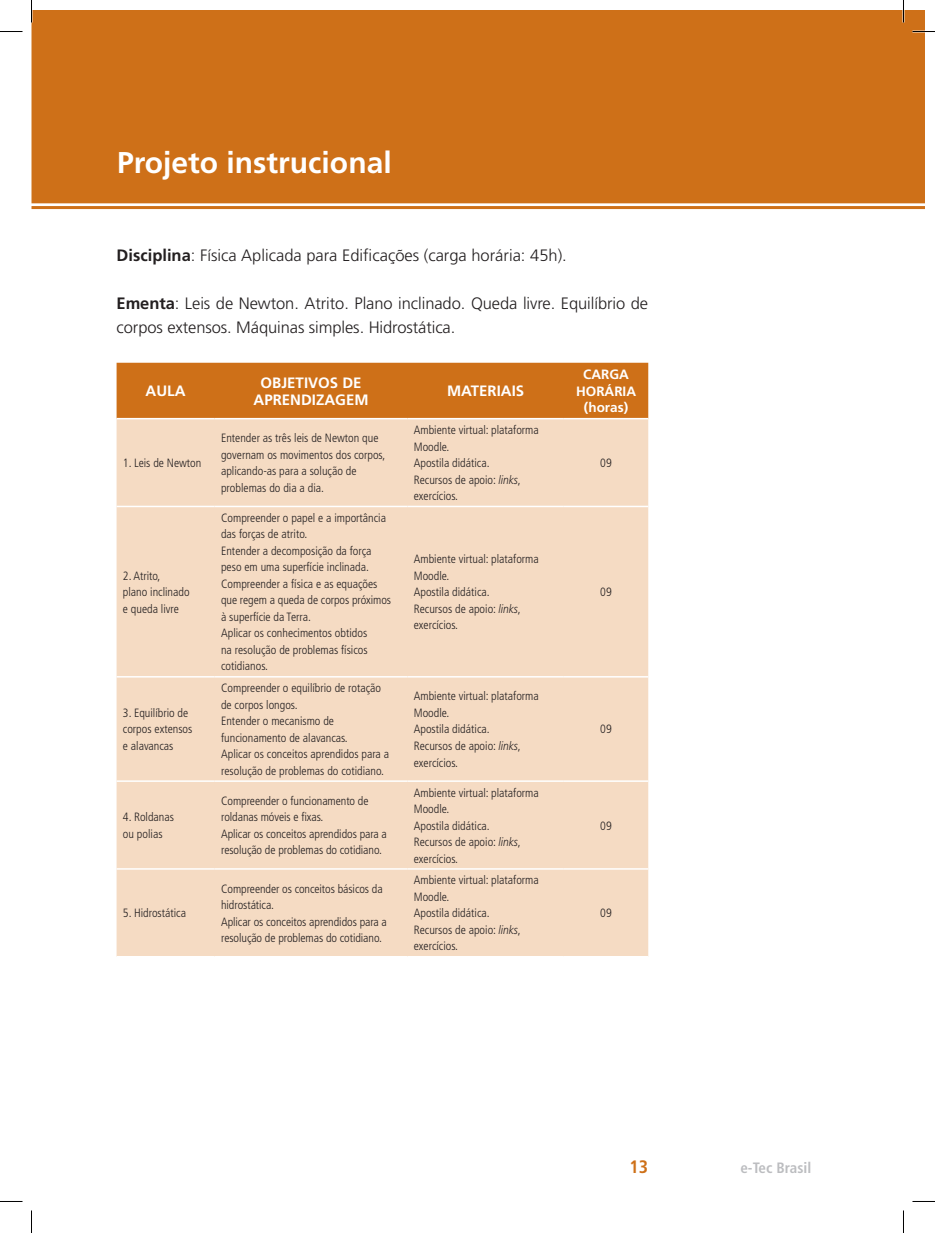
<style>
.page{position:relative;width:935px;height:1233px;background:#fff}
.page>*{position:absolute;margin:0;border:0;box-sizing:border-box;transform-origin:0 0}
.t1{font:700 30px "Frutiger LT Std";color:#fff}
.t2{font:700 condensed 18px "Frutiger LT Std";color:#ce7018}
.t3{font:300 16.5px/24px "Frutiger LT Std";letter-spacing:-.005em;color:#231f20}
.t4{font:700 15px/16.5px "Frutiger LT Std";color:#fff;text-align:center}
.t5{font:700 condensed 15px "Frutiger LT Std";color:#bcbdc0}
.t6{font:700 13.5px/16.5px "Frutiger LT Std";color:#fff;text-align:center}
.t7{font:300 condensed 12px/16.5px "Frutiger LT Std";color:#231f20}
.s1{font-weight:700}
.s2{font-style:italic;font-stretch:normal}
</style>
<div class="page">
<div style="left:32px;top:10px;width:892px;height:193px;background:#ce7018"></div>
<hr style="left:32px;top:206px;width:892px;height:3px;background:#ce7018">
<div style="left:117px;top:363px;width:531px;height:55px;background:#ce7018"></div>
<div style="left:117px;top:419px;width:531px;height:536px;background:#f5dbc3"></div>
<hr style="left:117px;top:505px;width:98px;height:2px;background:#fff">
<hr style="left:215px;top:505px;width:192px;height:2px;background:#fff">
<hr style="left:407px;top:505px;width:157px;height:2px;background:#fff">
<hr style="left:564px;top:505px;width:84px;height:2px;background:#fff">
<hr style="left:117px;top:676px;width:98px;height:1px;background:#fff">
<hr style="left:215px;top:676px;width:192px;height:1px;background:#fff">
<hr style="left:407px;top:676px;width:157px;height:1px;background:#fff">
<hr style="left:564px;top:676px;width:84px;height:1px;background:#fff">
<hr style="left:117px;top:780px;width:98px;height:1px;background:#fff">
<hr style="left:215px;top:780px;width:192px;height:1px;background:#fff">
<hr style="left:117px;top:868px;width:98px;height:1px;background:#fff">
<hr style="left:215px;top:868px;width:192px;height:1px;background:#fff">
<hr style="left:407px;top:780px;width:157px;height:1px;background:#fff">
<hr style="left:407px;top:868px;width:157px;height:1px;background:#fff">
<hr style="left:564px;top:780px;width:84px;height:1px;background:#fff">
<hr style="left:564px;top:868px;width:84px;height:1px;background:#fff">
<hr style="left:902px;top:0;width:2px;height:23px;background:#fff">
<svg style="left:0;top:31px;width:22px;height:1px"></svg>
<svg style="left:912px;top:31px;width:23px;height:1px"></svg>
<svg style="left:0;top:1201px;width:22px;height:1px"></svg>
<svg style="left:912px;top:1201px;width:23px;height:1px"></svg>
<svg style="left:31px;top:0;width:1px;height:23px"></svg>
<svg style="left:31px;top:1210px;width:1px;height:22px"></svg>
<svg style="left:903px;top:0;width:1px;height:23px"></svg>
<svg style="left:903px;top:1210px;width:1px;height:22px"></svg>
<h1 class="t1" style="left:134px;top:145px;width:359px">alavra do professor-autor</h1>
<h1 class="t1" style="left:117px;top:145px;width:276px">Projeto instrucional</h1>
<h3 class="t3" style="left:117px;top:243px;width:452px"><span class="s1">Disciplina</span>: Física Aplicada para Edificações (carga horária: 45h).</h3>
<h3 class="t3" style="left:117px;top:291px;width:533px"><span class="s1">Ementa</span>: Leis de Newton. Atrito. Plano inclinado. Queda livre. Equilíbrio de corpos extensos. Máquinas simples. Hidrostática.</h3>
<p class="t4" style="left:146px;top:383px;width:41px">AULA</p>
<p class="t4" style="left:253px;top:374px;width:117px">OBJETIVOS DE<br>APRENDIZAGEM</p>
<p class="t4" style="left:447px;top:383px;width:79px">MATERIAIS</p>
<p class="t7" style="left:123px;top:455px;width:80px">1. Leis de Newton</p>
<p class="t7" style="left:123px;top:567px;width:68px">2. Atrito,<br>plano inclinado e queda livre</p>
<p class="t7" style="left:123px;top:704px;width:71px">3. Equilíbrio de corpos extensos e alavancas</p>
<p class="t7" style="left:123px;top:809px;width:53px">4. Roldanas ou polias</p>
<p class="t7" style="left:123px;top:905px;width:65px">5. Hidrostática</p>
<p class="t7" style="left:221px;top:430px;width:166px">Entender as três leis de Newton que governam os movimentos dos corpos, aplicando-as para a solução de problemas do dia a dia.</p>
<p class="t7" style="left:414px;top:422px;width:126px">Ambiente virtual: plataforma<br>Moodle.<br>Apostila didática.<br>Recursos de apoio: <span class="s2">links</span>, exercícios.</p>
<p class="t7" style="left:221px;top:509px;width:172px">Compreender o papel e a importância das forças de atrito.<br>Entender a decomposição da força peso em uma superfície inclinada.<br>Compreender a física e as equações que regem a queda de corpos próximos à superfície da Terra.<br>Aplicar os conhecimentos obtidos<br>na resolução de problemas físicos cotidianos.</p>
<p class="t7" style="left:414px;top:551px;width:126px">Ambiente virtual: plataforma<br>Moodle.<br>Apostila didática.<br>Recursos de apoio: <span class="s2">links</span>, exercícios.</p>
<p class="t7" style="left:221px;top:680px;width:170px">Compreender o equilíbrio de rotação de corpos longos.<br>Entender o mecanismo de funcionamento de alavancas.<br>Aplicar os conceitos aprendidos para a resolução de problemas do cotidiano.</p>
<p class="t7" style="left:414px;top:688px;width:126px">Ambiente virtual: plataforma<br>Moodle.<br>Apostila didática.<br>Recursos de apoio: <span class="s2">links</span>, exercícios.</p>
<p class="t7" style="left:221px;top:792px;width:167px">Compreender o funcionamento de roldanas móveis e fixas.<br>Aplicar os conceitos aprendidos para a resolução de problemas do cotidiano.</p>
<p class="t7" style="left:414px;top:784px;width:126px">Ambiente virtual: plataforma<br>Moodle.<br>Apostila didática.<br>Recursos de apoio: <span class="s2">links</span>, exercícios.</p>
<p class="t7" style="left:221px;top:880px;width:167px">Compreender os conceitos básicos da hidrostática.<br>Aplicar os conceitos aprendidos para a resolução de problemas do cotidiano.</p>
<p class="t7" style="left:414px;top:872px;width:126px">Ambiente virtual: plataforma<br>Moodle.<br>Apostila didática.<br>Recursos de apoio: <span class="s2">links</span>, exercícios.</p>
<p class="t6" style="left:576px;top:366px;width:61px">CARGA<br>HORÁRIA (horas)</p>
<p class="t7" style="left:600px;top:455px;width:13px">09</p>
<p class="t7" style="left:600px;top:584px;width:13px">09</p>
<p class="t7" style="left:600px;top:721px;width:13px">09</p>
<p class="t7" style="left:600px;top:817px;width:13px">09</p>
<p class="t7" style="left:600px;top:905px;width:13px">09</p>
<h2 class="t2" style="left:629px;top:1156px;width:20px">13</h2>
<p class="t5" style="left:740px;top:1158px;width:72px">e-Tec Brasil</p>
</div>
